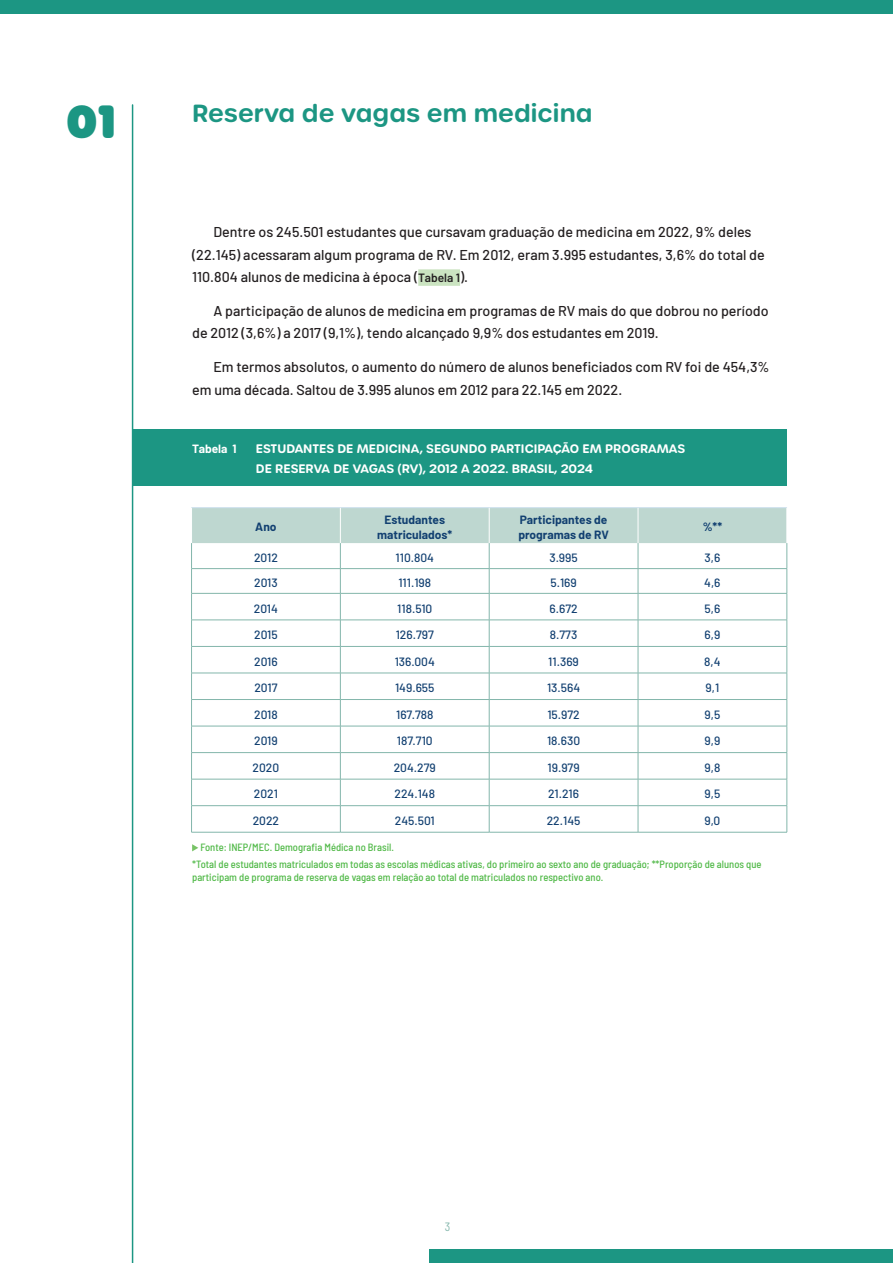
<style>
.page{position:relative;width:893px;height:1263px;background:#fff}
.page>*{position:absolute;margin:0;border:0;box-sizing:border-box;transform-origin:0 0}
.t1{font:800 45px "Urbane Rounded";color:#1c9683}
.t2{font:600 24px "Urbane Rounded";color:#1c9683}
.Texto_corrido{font:500 14.25px/22.5px "Barlow";color:#231f20}
.Tabela_-_medium{font:500 12px "Barlow";color:#124071}
.t3{font:600 12px/19.5px "Urbane Rounded";color:#fff}
.Tabela_-_negrito{font:700 12px/14.4px "Barlow";color:#124071;text-align:center}
.t4{font:700 12px "Barlow";color:#fff}
.t5{font:semi-condensed 12px "Barlow";color:#83b6ab}
.Fonte{font:500 semi-condensed 10.5px/12.6px "Barlow";color:#51b948}
.s1{font-weight:600;font-size:12px}
</style>
<div class="page">
<div style="left:429px;top:1250px;width:464px;height:13px;background:#1c9683"></div>
<div style="left:0;top:0;width:893px;height:13px;background:#1c9683"></div>
<hr style="left:132px;top:105px;width:1px;height:1158px;background:#1c9683">
<div style="left:418px;top:269px;width:42px;height:17px;background:#cbe4c1"></div>
<div style="left:132px;top:429px;width:655px;height:56px;background:#1c9683"></div>
<svg style="left:192px;top:844px;width:6px;height:7px"></svg>
<hr style="left:191px;top:507px;width:149px;height:1px;background:#cde0ee">
<hr style="left:340px;top:507px;width:149px;height:1px;background:#cde0ee">
<hr style="left:489px;top:507px;width:149px;height:1px;background:#cde0ee">
<hr style="left:638px;top:507px;width:149px;height:1px;background:#cde0ee">
<svg style="left:191px;top:508px;width:597px;height:324px"></svg>
<hr style="left:191px;top:593px;width:149px;height:1px;background:#83b6ab">
<hr style="left:340px;top:593px;width:149px;height:1px;background:#83b6ab">
<hr style="left:489px;top:593px;width:149px;height:1px;background:#83b6ab">
<hr style="left:638px;top:593px;width:149px;height:1px;background:#83b6ab">
<hr style="left:191px;top:620px;width:149px;height:1px;background:#83b6ab">
<hr style="left:340px;top:620px;width:149px;height:1px;background:#83b6ab">
<hr style="left:489px;top:620px;width:149px;height:1px;background:#83b6ab">
<hr style="left:638px;top:620px;width:149px;height:1px;background:#83b6ab">
<hr style="left:191px;top:646px;width:149px;height:1px;background:#83b6ab">
<hr style="left:340px;top:646px;width:149px;height:1px;background:#83b6ab">
<hr style="left:489px;top:646px;width:149px;height:1px;background:#83b6ab">
<hr style="left:638px;top:646px;width:149px;height:1px;background:#83b6ab">
<hr style="left:191px;top:673px;width:149px;height:1px;background:#83b6ab">
<hr style="left:340px;top:673px;width:149px;height:1px;background:#83b6ab">
<hr style="left:489px;top:673px;width:149px;height:1px;background:#83b6ab">
<hr style="left:638px;top:673px;width:149px;height:1px;background:#83b6ab">
<hr style="left:191px;top:699px;width:149px;height:1px;background:#83b6ab">
<hr style="left:340px;top:699px;width:149px;height:1px;background:#83b6ab">
<hr style="left:489px;top:699px;width:149px;height:1px;background:#83b6ab">
<hr style="left:638px;top:699px;width:149px;height:1px;background:#83b6ab">
<hr style="left:191px;top:726px;width:149px;height:1px;background:#83b6ab">
<hr style="left:340px;top:726px;width:149px;height:1px;background:#83b6ab">
<hr style="left:489px;top:726px;width:149px;height:1px;background:#83b6ab">
<hr style="left:638px;top:726px;width:149px;height:1px;background:#83b6ab">
<hr style="left:191px;top:752px;width:149px;height:1px;background:#83b6ab">
<hr style="left:340px;top:752px;width:149px;height:1px;background:#83b6ab">
<hr style="left:489px;top:752px;width:149px;height:1px;background:#83b6ab">
<hr style="left:638px;top:752px;width:149px;height:1px;background:#83b6ab">
<hr style="left:191px;top:779px;width:149px;height:1px;background:#83b6ab">
<hr style="left:340px;top:779px;width:149px;height:1px;background:#83b6ab">
<hr style="left:489px;top:779px;width:149px;height:1px;background:#83b6ab">
<hr style="left:638px;top:779px;width:149px;height:1px;background:#83b6ab">
<hr style="left:191px;top:805px;width:149px;height:1px;background:#83b6ab">
<hr style="left:340px;top:805px;width:149px;height:1px;background:#83b6ab">
<hr style="left:489px;top:805px;width:149px;height:1px;background:#83b6ab">
<hr style="left:638px;top:805px;width:149px;height:1px;background:#83b6ab">
<hr style="left:191px;top:832px;width:149px;height:1px;background:#83b6ab">
<hr style="left:340px;top:832px;width:149px;height:1px;background:#83b6ab">
<hr style="left:489px;top:832px;width:149px;height:1px;background:#83b6ab">
<hr style="left:638px;top:832px;width:149px;height:1px;background:#83b6ab">
<p class="t1" style="left:66px;top:90px;width:52px">01</p>
<p class="t2" style="left:192px;top:97px;width:402px">Reserva de vagas em medicina</p>
<p class="Texto_corrido" style="left:192px;top:220px;width:574px;text-indent:21px">Dentre os 245.501 estudantes que cursavam graduação de medicina em 2022, 9% deles (22.145) acessaram algum programa de RV. Em 2012, eram 3.995 estudantes, 3,6% do total de<br>110.804 alunos de medicina à época (<span class="s1">Tabela 1</span>).</p>
<p class="Texto_corrido" style="left:192px;top:298px;width:578px;text-indent:21px">A participação de alunos de medicina em programas de RV mais do que dobrou no período de 2012 (3,6%) a 2017 (9,1%), tendo alcançado 9,9% dos estudantes em 2019.</p>
<p class="Texto_corrido" style="left:192px;top:355px;width:579px;text-indent:21px">Em termos absolutos, o aumento do número de alunos beneficiados com RV foi de 454,3% em uma década. Saltou de 3.995 alunos em 2012 para 22.145 em 2022.</p>
<p class="t4" style="left:192px;top:441px;width:46px">Tabela 1</p>
<p class="t3" style="left:256px;top:439px;width:431px">ESTUDANTES DE MEDICINA, SEGUNDO PARTICIPAÇÃO EM PROGRAMAS<br>DE RESERVA DE VAGAS (RV), 2012 A 2022. BRASIL, 2024</p>
<p class="Tabela_-_negrito" style="left:255px;top:520px;width:23px">Ano</p>
<p class="Tabela_-_negrito" style="left:377px;top:513px;width:76px">Estudantes matriculados*</p>
<p class="Tabela_-_negrito" style="left:518px;top:513px;width:92px;text-align:left">Participantes de programas de RV</p>
<p class="Tabela_-_negrito" style="left:703px;top:520px;width:21px">%**</p>
<p class="Tabela_-_medium" style="left:254px;top:549px;width:25px">2012</p>
<p class="Tabela_-_medium" style="left:395px;top:549px;width:40px">110.804</p>
<p class="Tabela_-_medium" style="left:549px;top:549px;width:30px">3.995</p>
<p class="Tabela_-_medium" style="left:705px;top:549px;width:17px">3,6</p>
<p class="Tabela_-_medium" style="left:254px;top:574px;width:25px">2013</p>
<p class="Tabela_-_medium" style="left:398px;top:574px;width:34px">111.198</p>
<p class="Tabela_-_medium" style="left:550px;top:574px;width:28px">5.169</p>
<p class="Tabela_-_medium" style="left:704px;top:574px;width:18px">4,6</p>
<p class="Tabela_-_medium" style="left:254px;top:599px;width:26px">2014</p>
<p class="Tabela_-_medium" style="left:397px;top:599px;width:37px">118.510</p>
<p class="Tabela_-_medium" style="left:549px;top:599px;width:30px">6.672</p>
<p class="Tabela_-_medium" style="left:705px;top:599px;width:17px">5,6</p>
<p class="Tabela_-_medium" style="left:254px;top:626px;width:25px">2015</p>
<p class="Tabela_-_medium" style="left:396px;top:626px;width:40px">126.797</p>
<p class="Tabela_-_medium" style="left:550px;top:626px;width:29px">8.773</p>
<p class="Tabela_-_medium" style="left:705px;top:626px;width:17px">6,9</p>
<p class="Tabela_-_medium" style="left:254px;top:653px;width:25px">2016</p>
<p class="Tabela_-_medium" style="left:395px;top:653px;width:42px">136.004</p>
<p class="Tabela_-_medium" style="left:548px;top:653px;width:32px">11.369</p>
<p class="Tabela_-_medium" style="left:704px;top:653px;width:18px">8,4</p>
<p class="Tabela_-_medium" style="left:254px;top:679px;width:25px">2017</p>
<p class="Tabela_-_medium" style="left:395px;top:679px;width:41px">149.655</p>
<p class="Tabela_-_medium" style="left:547px;top:679px;width:35px">13.564</p>
<p class="Tabela_-_medium" style="left:706px;top:679px;width:15px">9,1</p>
<p class="Tabela_-_medium" style="left:254px;top:706px;width:25px">2018</p>
<p class="Tabela_-_medium" style="left:396px;top:706px;width:39px">167.788</p>
<p class="Tabela_-_medium" style="left:547px;top:706px;width:34px">15.972</p>
<p class="Tabela_-_medium" style="left:705px;top:706px;width:17px">9,5</p>
<p class="Tabela_-_medium" style="left:254px;top:732px;width:25px">2019</p>
<p class="Tabela_-_medium" style="left:397px;top:732px;width:37px">187.710</p>
<p class="Tabela_-_medium" style="left:547px;top:732px;width:35px">18.630</p>
<p class="Tabela_-_medium" style="left:705px;top:732px;width:17px">9,9</p>
<p class="Tabela_-_medium" style="left:253px;top:759px;width:28px">2020</p>
<p class="Tabela_-_medium" style="left:394px;top:759px;width:44px">204.279</p>
<p class="Tabela_-_medium" style="left:547px;top:759px;width:34px">19.979</p>
<p class="Tabela_-_medium" style="left:704px;top:759px;width:17px">9,8</p>
<p class="Tabela_-_medium" style="left:254px;top:785px;width:25px">2021</p>
<p class="Tabela_-_medium" style="left:394px;top:785px;width:42px">224.148</p>
<p class="Tabela_-_medium" style="left:548px;top:785px;width:32px">21.216</p>
<p class="Tabela_-_medium" style="left:705px;top:785px;width:17px">9,5</p>
<p class="Tabela_-_medium" style="left:253px;top:812px;width:28px">2022</p>
<p class="Tabela_-_medium" style="left:395px;top:812px;width:41px">245.501</p>
<p class="Tabela_-_medium" style="left:547px;top:812px;width:35px">22.145</p>
<p class="Tabela_-_medium" style="left:704px;top:812px;width:17px">9,0</p>
<p class="Fonte" style="left:200px;top:840px;width:195px">Fonte: INEP/MEC. Demografia Médica no Brasil.</p>
<p class="Fonte" style="left:192px;top:857px;width:571px">*Total de estudantes matriculados em todas as escolas médicas ativas, do primeiro ao sexto ano de graduação; **Proporção de alunos que participam de programa de reserva de vagas em relação ao total de matriculados no respectivo ano.</p>
<p class="t5" style="left:445px;top:1218px;width:7px">3</p>
</div>
